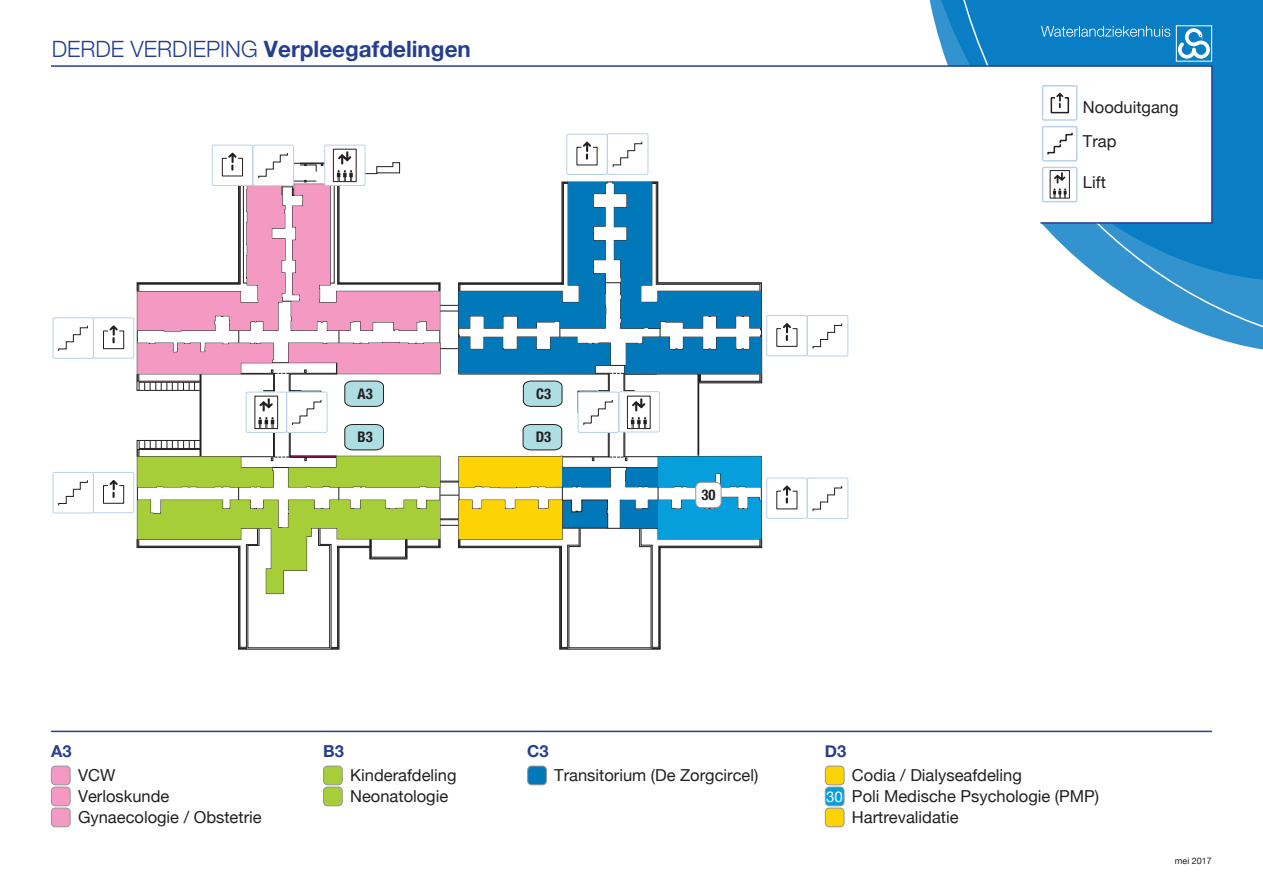
<style>
.page{position:relative;width:1263px;height:893px;background:#fff}
.page>*{position:absolute;margin:0;border:0;box-sizing:border-box;transform-origin:0 0}
.t1{font:700 22.5px "Helvetica Neue";color:#253f8e}
.t2{font:16.5px/21px "Helvetica Neue";color:#231f20}
.t3{font:700 16.5px "Helvetica Neue";color:#253f8e}
.t4{font:700 condensed 14.7px "Helvetica Neue";color:#231f20}
.t5{font:9px "Helvetica Neue";color:#231f20}
.s1{font-weight:300}
.s2{font-size:15px;color:#fff}
</style>
<div class="page">
<svg style="left:932px;top:0;width:331px;height:350px"></svg>
<svg style="left:51px;top:65px;width:1162px;height:159px"></svg>
<div style="left:1042px;top:86px;width:35px;height:34px;background:#fff"></div>
<div style="left:1042px;top:85px;width:35px;height:36px;border:2px solid #bad1e8"></div>
<div style="left:1042px;top:127px;width:35px;height:34px;background:#fff"></div>
<div style="left:1042px;top:126px;width:35px;height:36px;border:2px solid #bad1e8"></div>
<div style="left:1042px;top:167px;width:35px;height:35px;background:#fff"></div>
<div style="left:1042px;top:167px;width:35px;height:35px;border:2px solid #bad1e8"></div>
<div style="left:1050px;top:97px;width:19px;height:16px;border:2px solid #231f20"></div>
<div style="left:1055px;top:94px;width:9px;height:9px;background:#fff;border:1px solid #fff"></div>
<svg style="left:1056px;top:93px;width:7px;height:15px"></svg>
<svg style="left:1047px;top:132px;width:26px;height:23px"></svg>
<svg style="left:1194px;top:141px;width:8px;height:10px"></svg>
<div style="left:1050px;top:170px;width:20px;height:29px;border:1px solid #231f20"></div>
<svg style="left:1053px;top:172px;width:13px;height:26px"></svg>
<div style="left:807px;top:315px;width:41px;height:42px;border:1px solid #bad1e8;border-radius:2px"></div>
<svg style="left:812px;top:323px;width:31px;height:26px"></svg>
<div style="left:766px;top:315px;width:41px;height:41px;border:1px solid #bad1e8;border-radius:2px"></div>
<div style="left:776px;top:328px;width:21px;height:19px;background:#fff;border:1px solid #231f20"></div>
<svg style="left:783px;top:323px;width:8px;height:18px"></svg>
<div style="left:807px;top:477px;width:41px;height:42px;border:1px solid #bad1e8;border-radius:2px"></div>
<svg style="left:812px;top:485px;width:31px;height:27px"></svg>
<div style="left:766px;top:477px;width:41px;height:42px;border:1px solid #bad1e8;border-radius:2px"></div>
<svg style="left:783px;top:485px;width:8px;height:18px"></svg>
<div style="left:607px;top:134px;width:41px;height:40px;background:#fff;border-radius:2px"></div>
<div style="left:607px;top:133px;width:41px;height:42px;border:1px solid #bad1e8;border-radius:2px"></div>
<div style="left:567px;top:134px;width:40px;height:40px;background:#fff;border-radius:2px"></div>
<div style="left:566px;top:134px;width:42px;height:41px;border:1px solid #bad1e8;border-radius:2px"></div>
<div style="left:52px;top:317px;width:42px;height:42px;border:1px solid #bad1e8;border-radius:2px"></div>
<svg style="left:58px;top:325px;width:30px;height:26px"></svg>
<div style="left:93px;top:317px;width:41px;height:42px;border:1px solid #bad1e8;border-radius:2px"></div>
<div style="left:103px;top:330px;width:21px;height:19px;background:#fff;border:1px solid #231f20"></div>
<div style="left:108px;top:326px;width:11px;height:11px;background:#fff"></div>
<svg style="left:109px;top:325px;width:9px;height:18px"></svg>
<div style="left:52px;top:472px;width:42px;height:41px;border:1px solid #bad1e8;border-radius:2px"></div>
<svg style="left:58px;top:480px;width:30px;height:26px"></svg>
<div style="left:93px;top:472px;width:41px;height:41px;border:1px solid #bad1e8;border-radius:2px"></div>
<div style="left:103px;top:485px;width:21px;height:19px;background:#fff;border:1px solid #231f20"></div>
<div style="left:108px;top:481px;width:11px;height:11px;background:#fff"></div>
<svg style="left:109px;top:480px;width:9px;height:18px"></svg>
<svg style="left:136px;top:141px;width:627px;height:509px"></svg>
<div style="left:696px;top:482px;width:25px;height:26px;background:#fff;border-radius:5px"></div>
<div style="left:695px;top:482px;width:27px;height:26px;border:1px solid #939598;border-radius:5px"></div>
<hr style="left:51px;top:731px;width:1161px;height:1px;background:#253f8e">
<svg style="left:1178px;top:28px;width:32px;height:31px"></svg>
<div style="left:1176px;top:26px;width:36px;height:35px;border:1px solid #fff"></div>
<svg style="left:1041px;top:26px;width:129px;height:11px"></svg>
<div style="left:51px;top:766px;width:19px;height:19px;background:#f499c2;border-radius:4px"></div>
<div style="left:51px;top:766px;width:19px;height:19px;border:1px solid #939598;border-radius:4px"></div>
<div style="left:51px;top:787px;width:19px;height:19px;background:#f499c2;border-radius:4px"></div>
<div style="left:51px;top:787px;width:19px;height:19px;border:1px solid #939598;border-radius:4px"></div>
<div style="left:51px;top:808px;width:19px;height:19px;background:#f499c2;border-radius:4px"></div>
<div style="left:51px;top:808px;width:19px;height:19px;border:1px solid #939598;border-radius:4px"></div>
<div style="left:324px;top:766px;width:18px;height:19px;background:#a6ce39;border-radius:4px"></div>
<div style="left:323px;top:766px;width:20px;height:19px;border:1px solid #939598;border-radius:4px"></div>
<div style="left:324px;top:787px;width:18px;height:19px;background:#a6ce39;border-radius:4px"></div>
<div style="left:323px;top:787px;width:20px;height:19px;border:1px solid #939598;border-radius:4px"></div>
<div style="left:528px;top:766px;width:18px;height:19px;background:#0078ba;border-radius:4px"></div>
<div style="left:527px;top:766px;width:20px;height:19px;border:1px solid #939598;border-radius:4px"></div>
<div style="left:825px;top:766px;width:19px;height:19px;background:#fed304;border-radius:4px"></div>
<div style="left:825px;top:766px;width:19px;height:19px;border:1px solid #939598;border-radius:4px"></div>
<div style="left:825px;top:787px;width:19px;height:19px;background:#069edb;border-radius:4px"></div>
<div style="left:825px;top:787px;width:19px;height:19px;border:1px solid #939598;border-radius:4px"></div>
<div style="left:825px;top:808px;width:19px;height:19px;background:#fed304;border-radius:4px"></div>
<div style="left:825px;top:808px;width:19px;height:19px;border:1px solid #939598;border-radius:4px"></div>
<h1 class="t1" style="left:52px;top:35px;width:421px"><span class="s1">DERDE VERDIEPING</span> Verpleegafdelingen</h1>
<p class="t4" style="left:357px;top:385px;width:17px">A3</p>
<p class="t4" style="left:536px;top:385px;width:16px">C3</p>
<p class="t4" style="left:357px;top:428px;width:17px">B3</p>
<p class="t4" style="left:536px;top:428px;width:17px">D3</p>
<p class="t4" style="left:701px;top:486px;width:16px">30</p>
<p class="t2" style="left:1083px;top:89px;width:97px;line-height:34.7px">Nooduitgang<br>Trap</p>
<p class="t2" style="left:1083px;top:171px;width:24px">Lift</p>
<p class="t3" style="left:51px;top:741px;width:22px">A3</p>
<p class="t2" style="left:78px;top:765px;width:185px">VCW<br>Verloskunde<br>Gynaecologie / Obstetrie</p>
<p class="t3" style="left:323px;top:741px;width:22px">B3</p>
<p class="t2" style="left:350px;top:765px;width:108px">Kinderafdeling<br>Neonatologie</p>
<p class="t3" style="left:527px;top:741px;width:23px">C3</p>
<p class="t2" style="left:554px;top:765px;width:206px">Transitorium (De Zorgcircel)</p>
<p class="t3" style="left:825px;top:741px;width:23px">D3</p>
<p class="t2" style="left:852px;top:765px;width:171px">Codia / Dialyseafdeling</p>
<p class="t2" style="left:826px;top:786px;width:274px"><span class="s2">30</span> Poli Medische Psychologie (PMP)</p>
<p class="t2" style="left:852px;top:807px;width:108px">Hartrevalidatie</p>
<p class="t5" style="left:1175px;top:855px;width:39px">mei 2017</p>
</div>
